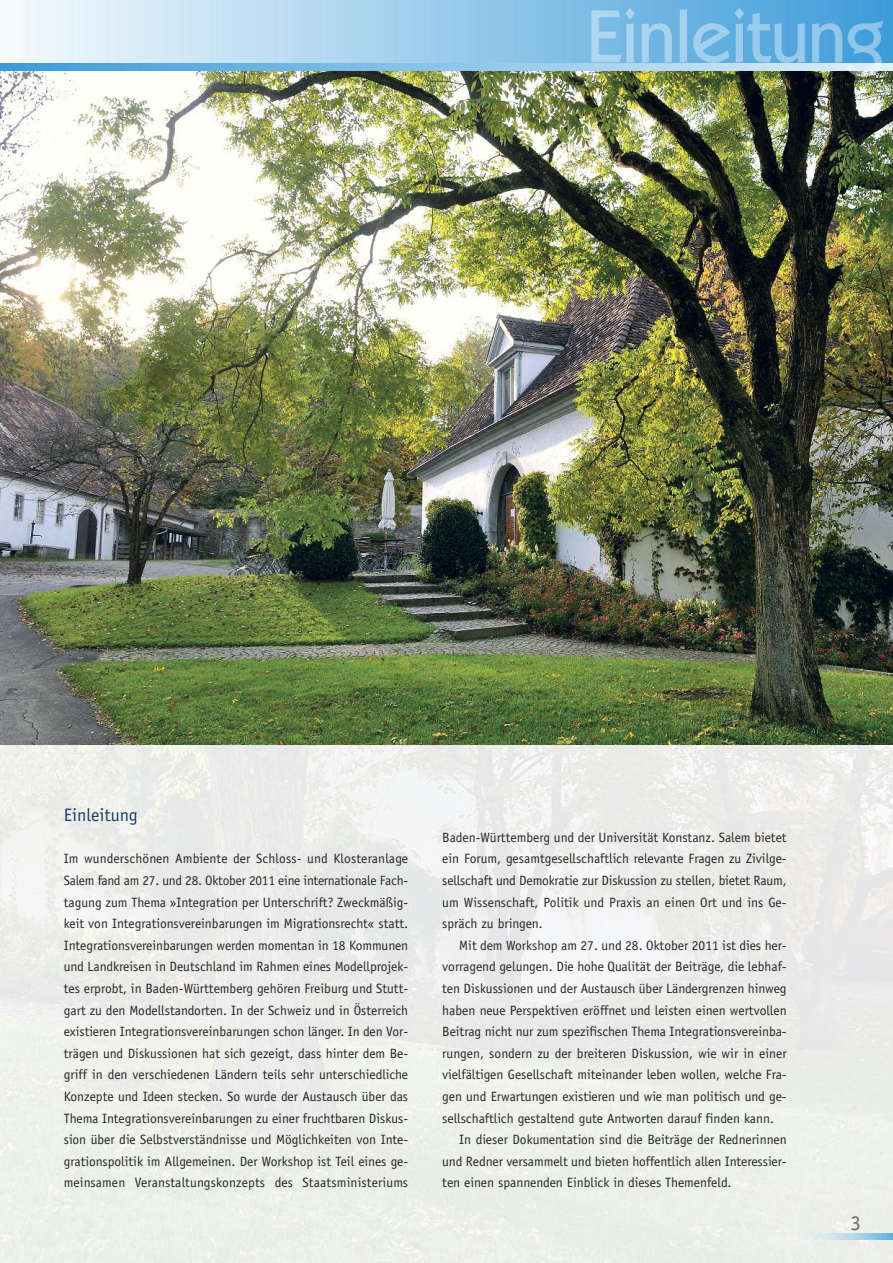
<style>
.page{position:relative;width:893px;height:1263px;background:#fff}
.page>*{position:absolute;margin:0;border:0;box-sizing:border-box;transform-origin:0 0}
.t1{font:21px "Officina Sans";color:#686768}
.t2{font:18px "Officina Sans";color:#1a3d68}
.t3{font:13.5px/21.6px "Officina Sans";color:#272627;text-align:justify}
</style>
<div class="page">
<img style="left:0;top:744px;width:893px;height:519px">
<img style="left:0;top:70px;width:893px;height:674px">
<img style="left:0;top:0;width:893px;height:70px">
<img style="left:847px;top:70px;width:33px;height:7px">
<img style="left:591px;top:8px;width:292px;height:56px">
<img style="left:845px;top:64px;width:37px;height:6px">
<img style="left:787px;top:1233px;width:106px;height:6px">
<h2 class="t2" style="left:64px;top:808px;width:75px">Einleitung</h2>
<p class="t3" style="left:64px;top:849px;width:346px">Im wunderschönen Ambiente der Schloss- und Klosteranlage Salem fand am 27. und 28. Oktober 2011 eine internationale Fach&shy;tagung zum Thema »Integration per Unterschrift? Zweckmäßig&shy;keit von Integrationsvereinbarungen im Migrationsrecht« statt.<br>Integrationsvereinbarungen werden momentan in 18 Kommunen und Landkreisen in Deutschland im Rahmen eines Modellprojek&shy;tes erprobt, in Baden-Württemberg gehören Freiburg und Stutt&shy;gart zu den Modellstandorten. In der Schweiz und in Österreich existieren Integrationsvereinbarungen schon länger. In den Vor&shy;trägen und Diskussionen hat sich gezeigt, dass hinter dem Be&shy;griff in den verschiedenen Ländern teils sehr unterschiedliche Konzepte und Ideen stecken. So wurde der Austausch über das Thema Integrationsvereinbarungen zu einer fruchtbaren Diskus&shy;sion über die Selbstverständnisse und Möglichkeiten von Inte&shy;grationspolitik im Allgemeinen. Der Workshop ist Teil eines ge&shy;meinsamen Veranstaltungskonzepts des Staatsministeriums</p>
<p class="t3" style="left:442px;top:827px;width:346px">Baden-Württemberg und der Universität Konstanz. Salem bietet ein Forum, gesamtgesellschaftlich relevante Fragen zu Zivilge&shy;sellschaft und Demokratie zur Diskussion zu stellen, bietet Raum, um Wissenschaft, Politik und Praxis an einen Ort und ins Ge&shy;spräch zu bringen.</p>
<p class="t3" style="left:459px;top:935px;width:329px">Mit dem Workshop am 27. und 28. Oktober 2011 ist dies her-</p>
<p class="t3" style="left:442px;top:957px;width:346px">vorragend gelungen. Die hohe Qualität der Beiträge, die lebhaf-</p>
<p class="t3" style="left:442px;top:979px;width:346px">ten Diskussionen und der Austausch über Ländergrenzen hinweg</p>
<p class="t3" style="left:442px;top:1000px;width:346px">haben neue Perspektiven eröffnet und leisten einen wertvollen</p>
<p class="t3" style="left:442px;top:1022px;width:346px">Beitrag nicht nur zum spezifischen Thema Integrationsvereinba-</p>
<p class="t3" style="left:442px;top:1043px;width:346px">rungen, sondern zu der breiteren Diskussion, wie wir in einer</p>
<p class="t3" style="left:442px;top:1065px;width:346px">vielfältigen Gesellschaft miteinander leben wollen, welche Fra-</p>
<p class="t3" style="left:442px;top:1087px;width:346px">gen und Erwartungen existieren und wie man politisch und ge-</p>
<p class="t3" style="left:442px;top:1108px;width:333px">sellschaftlich gestaltend gute Antworten darauf finden kann.</p>
<p class="t3" style="left:459px;top:1130px;width:329px">In dieser Dokumentation sind die Beiträge der Rednerinnen</p>
<p class="t3" style="left:442px;top:1151px;width:346px">und Redner versammelt und bieten hoffentlich allen Interessier-</p>
<p class="t3" style="left:442px;top:1173px;width:291px">ten einen spannenden Einblick in dieses Themenfeld.</p>
<h1 class="t1" style="left:850px;top:1215px;width:12px">3</h1>
</div>
